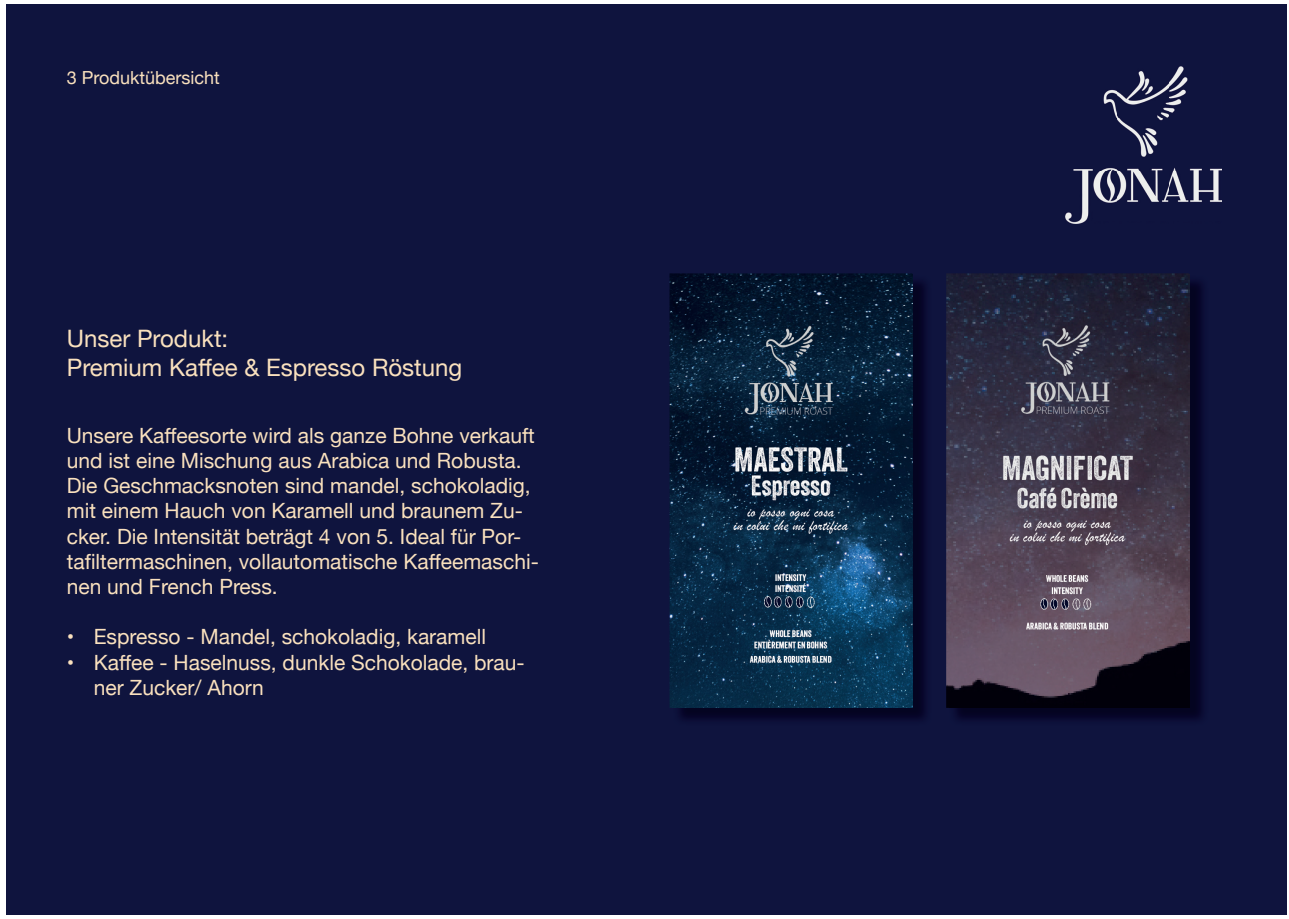
<style>
.page{position:relative;width:1289px;height:919px;background:#fff}
.page>*{position:absolute;margin:0;border:0;box-sizing:border-box;transform-origin:0 0}
.t1{font:24px/28.8px "Helvetica Neue";color:#fae1be}
.t2{font:21px/25.2px "Helvetica Neue";color:#fae1be}
.t3{font:18px "Helvetica Neue";color:#fae1be}
</style>
<div class="page">
<div style="left:6px;top:4px;width:1280px;height:910px;background:#0f143e"></div>
<img style="left:1065px;top:67px;width:155px;height:156px">
<div style="left:1093px;top:209px;width:129px;height:12px;background:#0f143e"></div>
<img style="left:672px;top:274px;width:254px;height:446px">
<img style="left:672px;top:274px;width:240px;height:433px">
<img style="left:949px;top:274px;width:254px;height:446px">
<img style="left:949px;top:274px;width:239px;height:433px">
<p class="t3" style="left:67px;top:65px;width:155px">3 Produktübersicht</p>
<p class="t1" style="left:67px;top:326px;width:397px">Unser Produkt:<br>Premium Kaffee &amp; Espresso Röstung</p>
<p class="t2" style="left:67px;top:424px;width:473px">Unsere Kaffeesorte wird als ganze Bohne verkauft und ist eine Mischung aus Arabica und Robusta.<br>Die Geschmacksnoten sind mandel, schokoladig, mit einem Hauch von Karamell und braunem Zu&shy;cker. Die Intensität beträgt 4 von 5. Ideal für Por&shy;tafiltermaschinen, vollautomatische Kaffeemaschi&shy;nen und French Press.</p>
<p class="t2" style="left:67px;top:625px;width:421px">• Espresso - Mandel, schokoladig, karamell</p>
<p class="t2" style="left:94px;top:650px;width:432px;text-indent:-27px">• Kaffee - Haselnuss, dunkle Schokolade, brau&shy;ner Zucker/ Ahorn</p>
</div>
